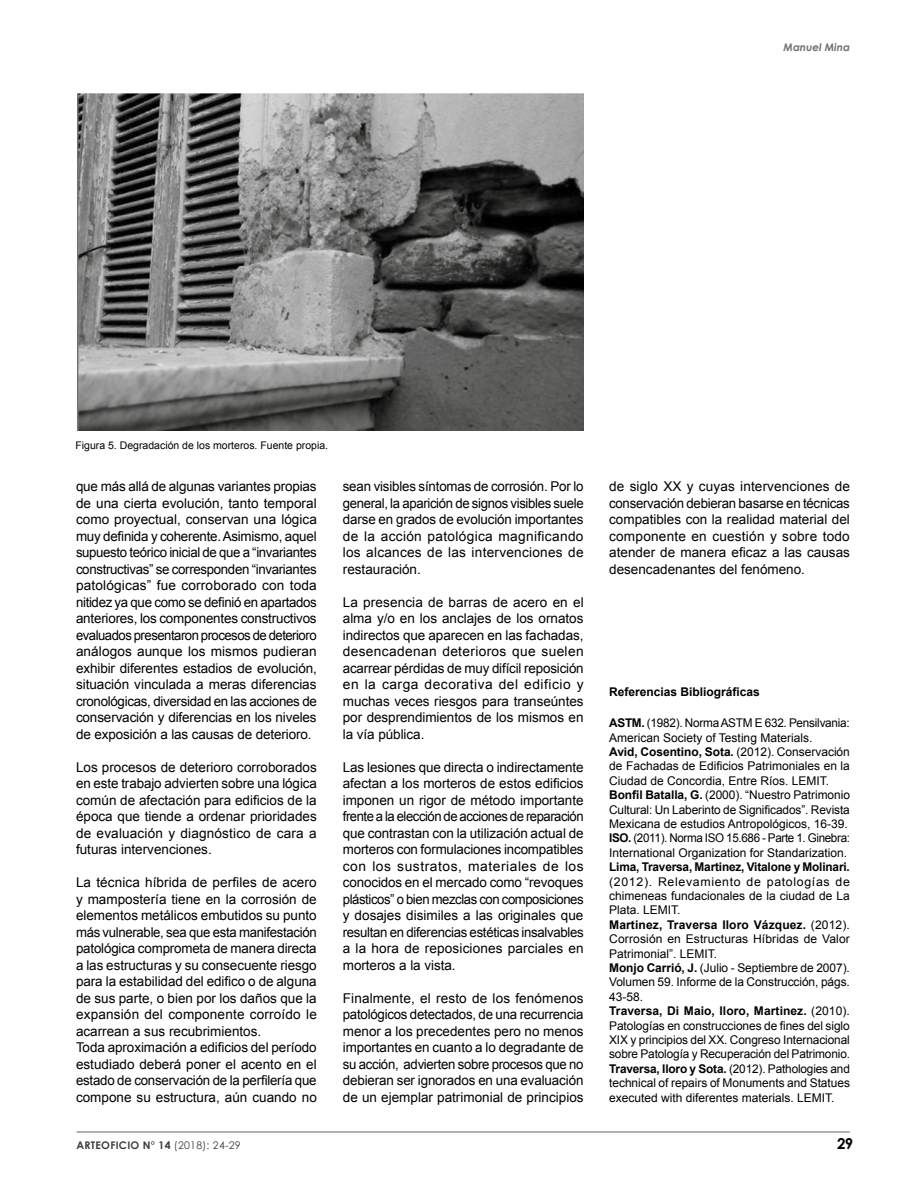
<style>
.page{position:relative;width:918px;height:1188px;background:#fff}
.page>*{position:absolute;margin:0;border:0;box-sizing:border-box;transform-origin:0 0}
.t1{font:700 15px "Century Gothic";color:#000}
.t2{font:13.5px/16.5px "Arial";color:#000;text-align:justify}
.t3{font:12px/14.4px "Arial";color:#000}
.t4{font:700 12px "Arial";letter-spacing:-.015em;color:#000}
.t5{font:10.5px "Arial";color:#000}
.t6{font:700 10.5px "Century Gothic";letter-spacing:.025em;color:#3c3c3b}
.t7{font:italic 700 10.5px "Century Gothic";color:#706f6f}
.s1{font-weight:400}
.s2{font-weight:700}
</style>
<div class="page">
<hr style="left:77px;top:1132px;width:773px;height:1px;background:#000">
<img style="left:78px;top:94px;width:506px;height:337px">
<p class="t7" style="left:784px;top:41px;width:68px">Manuel Mina</p>
<p class="t5" style="left:75px;top:438px;width:254px">Figura 5. Degradación de los morteros. Fuente propia.</p>
<p class="t2" style="left:76px;top:478px;width:242px">que más allá de algunas variantes propias de una cierta evolución, tanto temporal como proyectual, conservan una lógica muy definida y coherente. Asimismo, aquel supuesto teórico inicial de que a “invariantes constructivas” se corresponden “invariantes patológicas” fue corroborado con toda nitidez ya que como se definió en apartados anteriores, los componentes constructivos evaluados presentaron procesos de deterioro análogos aunque los mismos pudieran exhibir diferentes estadios de evolución, situación vinculada a meras diferencias cronológicas, diversidad en las acciones de conservación y diferencias en los niveles de exposición a las causas de deterioro.</p>
<p class="t2" style="left:76px;top:759px;width:242px">Los procesos de deterioro corroborados en este trabajo advierten sobre una lógica común de afectación para edificios de la época que tiende a ordenar prioridades de evaluación y diagnóstico de cara a futuras intervenciones.</p>
<p class="t2" style="left:76px;top:874px;width:242px;text-align:left">La técnica híbrida de perfiles de acero y mampostería tiene en la corrosión de elementos metálicos embutidos su punto más vulnerable, sea que esta manifestación patológica comprometa de manera directa a las estructuras y su consecuente riesgo para la estabilidad del edifico o de alguna de sus parte, o bien por los daños que la expansión del componente corroído le acarrean a sus recubrimientos.<br>Toda aproximación a edificios del período estudiado deberá poner el acento en el estado de conservación de la perfilería que compone su estructura, aún cuando no</p>
<p class="t6" style="left:77px;top:1138px;width:166px">ARTEOFICIO N° 14 <span class="s1">(2018): 24-29</span></p>
<p class="t2" style="left:343px;top:478px;width:242px">sean visibles síntomas de corrosión. Por lo general, la aparición de signos visibles suele darse en grados de evolución importantes de la acción patológica magnificando los alcances de las intervenciones de restauración.</p>
<p class="t2" style="left:343px;top:594px;width:242px">La presencia de barras de acero en el alma y/o en los anclajes de los ornatos indirectos que aparecen en las fachadas, desencadenan deterioros que suelen acarrear pérdidas de muy difícil reposición en la carga decorativa del edificio y muchas veces riesgos para transeúntes por desprendimientos de los mismos en la vía pública.</p>
<p class="t2" style="left:343px;top:759px;width:242px">Las lesiones que directa o indirectamente afectan a los morteros de estos edificios imponen un rigor de método importante frente a la elección de acciones de reparación que contrastan con la utilización actual de morteros con formulaciones incompatibles con los sustratos, materiales de los conocidos en el mercado como “revoques plásticos” o bien mezclas con composiciones y dosajes disimiles a las originales que resultan en diferencias estéticas insalvables a la hora de reposiciones parciales en morteros a la vista.</p>
<p class="t2" style="left:343px;top:990px;width:242px">Finalmente, el resto de los fenómenos patológicos detectados, de una recurrencia menor a los precedentes pero no menos importantes en cuanto a lo degradante de su acción, advierten sobre procesos que no debieran ser ignorados en una evaluación de un ejemplar patrimonial de principios</p>
<p class="t2" style="left:609px;top:478px;width:242px">de siglo XX y cuyas intervenciones de conservación debieran basarse en técnicas compatibles con la realidad material del componente en cuestión y sobre todo atender de manera eficaz a las causas desencadenantes del fenómeno.</p>
<p class="t4" style="left:609px;top:684px;width:152px">Referencias Bibliográficas</p>
<p class="t3" style="left:609px;top:716px;width:242px"><span class="s2">ASTM.</span> (1982). Norma ASTM E 632. Pensilvania:<br>American Society of Testing Materials.<br><span class="s2">Avid, Cosentino, Sota.</span> (2012). Conservación de Fachadas de Edificios Patrimoniales en la Ciudad de Concordia, Entre Ríos. LEMIT.<br><span class="s2">Bonfil Batalla, G.</span> (2000). “Nuestro Patrimonio Cultural: Un Laberinto de Significados”. Revista Mexicana de estudios Antropológicos, 16-39.<br><span class="s2">ISO.</span> (2011). Norma ISO 15.686 - Parte 1. Ginebra:<br>International Organization for Standarization.</p>
<p class="t4" style="left:609px;top:859px;width:242px">Lima, Traversa, Martinez, Vitalone y Molinari.</p>
<p class="t3" style="left:609px;top:874px;width:242px">(2012). Relevamiento de patologías de chimeneas fundacionales de la ciudad de La Plata. LEMIT.<br><span class="s2">Martinez, Traversa Iloro Vázquez.</span> (2012).<br>Corrosión en Estructuras Híbridas de Valor Patrimonial”. LEMIT.<br><span class="s2">Monjo Carrió, J.</span> (Julio - Septiembre de 2007).<br>Volumen 59. Informe de la Construcción, págs.<br>43-58.<br><span class="s2">Traversa, Di Maio, Iloro, Martinez.</span> (2010).<br>Patologías en construcciones de fines del siglo XIX y principios del XX. Congreso Internacional sobre Patología y Recuperación del Patrimonio.<br><span class="s2">Traversa, Iloro y Sota.</span> (2012). Pathologies and technical of repairs of Monuments and Statues executed with diferentes materials. LEMIT.</p>
<p class="t1" style="left:837px;top:1134px;width:18px">29</p>
</div>
